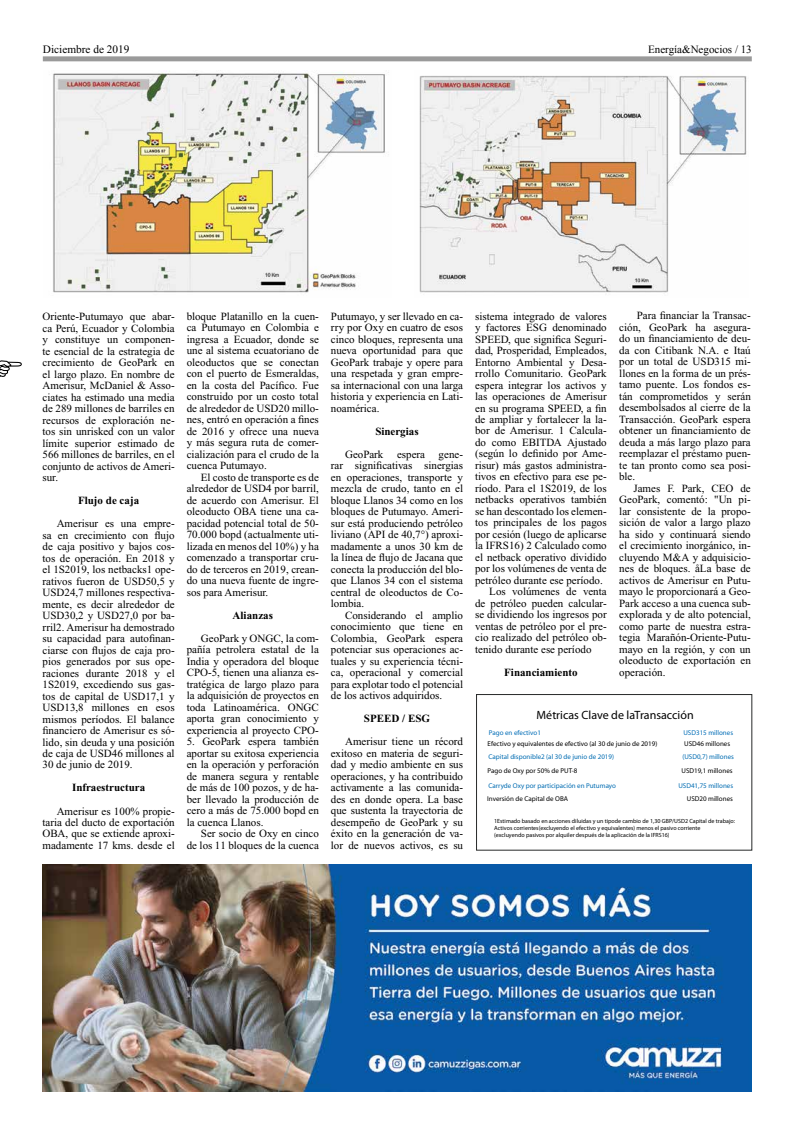
<style>
.page{position:relative;width:794px;height:1134px;background:#fff}
.page>*{position:absolute;margin:0;border:0;box-sizing:border-box;transform-origin:0 0}
.t1{font:12px "Myriad Pro";color:#000}
.t2{font:11.3px "Times New Roman";color:#000}
.t3{font:11px/11.5px "Times New Roman";color:#000;text-align:justify}
.t4{font:700 11px "Times New Roman";color:#000}
.t5{font:11px "Times New Roman";color:#000}
.t6{font:7px "Myriad Pro";color:#000}
.t7{font:7px "Myriad Pro";color:#006cb2}
.t8{font:7px "Myriad Pro";color:#006db7}
.t9{font:6px/7.2px "Myriad Pro";color:#000}
.s1{font-style:inherit}
</style>
<div class="page">
<div style="left:43px;top:56px;width:709px;height:5px;background:#9a9a9a"></div>
<img style="left:43px;top:865px;width:709px;height:226px">
<img style="left:53px;top:71px;width:336px;height:222px">
<img style="left:419px;top:75px;width:328px;height:218px">
<div style="left:476px;top:694px;width:276px;height:156px;border:1px solid #272929"></div>
<svg style="left:0;top:360px;width:22px;height:17px"></svg>
<p class="t2" style="left:43px;top:43px;width:88px">Diciembre <span class="s1">de 2019</span></p>
<p class="t5" style="left:648px;top:42px;width:105px">Energía&amp;Negocios / 13</p>
<p class="t3" style="left:43px;top:311px;width:134px">Oriente-Putumayo que abar&shy;ca Perú, Ecuador y Colombia y constituye un componen&shy;te esencial de la estrategia de crecimiento de GeoPark en el largo plazo. En nombre de Amerisur, McDaniel &amp; Asso&shy;ciates ha estimado una media de 289 millones de barriles en recursos de exploración ne&shy;tos sin unrisked con un valor límite superior estimado de 566 millones de barriles, en el conjunto de activos de Ameri&shy;sur.</p>
<p class="t4" style="left:78px;top:494px;width:63px">Flujo de caja</p>
<p class="t3" style="left:43px;top:518px;width:134px;text-indent:14px">Amerisur es una empre&shy;sa en crecimiento con flujo de caja positivo y bajos cos&shy;tos de operación. En 2018 y el 1S2019, los netbacks1 ope&shy;rativos fueron de USD50,5 y USD24,7 millones respectiva&shy;mente, es decir alrededor de USD30,2 y USD27,0 por ba&shy;rril2. Amerisur ha demostrado su capacidad para autofinan&shy;ciarse con flujos de caja pro&shy;pios generados por sus ope&shy;raciones durante 2018 y el 1S2019, excediendo sus gas&shy;tos de capital de USD17,1 y USD13,8 millones en esos mismos períodos. El balance financiero de Amerisur es só&shy;lido, sin deuda y una posición de caja de USD46 millones al 30 de junio de 2019.</p>
<p class="t4" style="left:72px;top:782px;width:75px">Infraestructura</p>
<p class="t3" style="left:43px;top:805px;width:134px;text-indent:14px">Amerisur es 100% propie&shy;taria del ducto de exportación OBA, que se extiende aproxi&shy;madamente 17 kms. desde el</p>
<p class="t3" style="left:187px;top:310px;width:134px">bloque Platanillo en la cuen&shy;ca Putumayo en Colombia e ingresa a Ecuador, donde se une al sistema ecuatoriano de oleoductos que se conectan con el puerto de Esmeraldas, en la costa del Pacífico. Fue construido por un costo total de alrededor de USD20 millo&shy;nes, entró en operación a fines de 2016 y ofrece una nueva y más segura ruta de comer&shy;cialización para el crudo de la cuenca Putumayo.</p>
<p class="t3" style="left:187px;top:471px;width:134px;text-indent:14px">El costo de transporte es de alrededor de USD4 por barril, de acuerdo con Amerisur. El oleoducto OBA tiene una ca&shy;pacidad potencial total de 50- 70.000 bopd (actualmente uti&shy;lizada en menos del 10%) y ha comenzado a transportar cru&shy;do de terceros en 2019, crean&shy;do una nueva fuente de ingre&shy;sos para Amerisur.</p>
<p class="t4" style="left:233px;top:609px;width:42px">Alianzas</p>
<p class="t3" style="left:187px;top:632px;width:134px;text-indent:14px">GeoPark y ONGC, la com&shy;pañía petrolera estatal de la India y operadora del bloque CPO-5, tienen una alianza es&shy;tratégica de largo plazo para la adquisición de proyectos en toda Latinoamérica. ONGC aporta gran conocimiento y experiencia al proyecto CPO-</p>
<p class="t3" style="left:187px;top:736px;width:134px">5. GeoPark espera también aportar su exitosa experiencia en la operación y perforación de manera segura y rentable de más de 100 pozos, y de ha&shy;ber llevado la producción de cero a más de 75.000 bopd en la cuenca Llanos.</p>
<p class="t3" style="left:187px;top:828px;width:134px;text-align:right">Ser socio de Oxy en cinco<br>de los 11 bloques de la cuenca</p>
<p class="t3" style="left:331px;top:310px;width:134px">Putumayo, y ser llevado en ca&shy;rry por Oxy en cuatro de esos cinco bloques, representa una nueva oportunidad para que GeoPark trabaje y opere para una respetada y gran empre&shy;sa internacional con una larga historia y experiencia en Lati&shy;noamérica.</p>
<p class="t4" style="left:375px;top:425px;width:45px">Sinergias</p>
<p class="t3" style="left:331px;top:448px;width:134px;text-indent:14px">GeoPark espera gene&shy;rar significativas sinergias en operaciones, transporte y mezcla de crudo, tanto en el bloque Llanos 34 como en los bloques de Putumayo. Ameri&shy;sur está produciendo petróleo liviano (API de 40,7°) aproxi&shy;madamente a unos 30 km de la línea de flujo de Jacana que conecta la producción del blo&shy;que Llanos 34 con el sistema central de oleoductos de Co&shy;lombia.</p>
<p class="t3" style="left:331px;top:609px;width:134px;text-indent:14px">Considerando el amplio conocimiento que tiene en Colombia, GeoPark espera potenciar sus operaciones ac&shy;tuales y su experiencia técni&shy;ca, operacional y comercial para explotar todo el potencial de los activos adquiridos.</p>
<p class="t4" style="left:364px;top:712px;width:68px">SPEED / ESG</p>
<p class="t3" style="left:331px;top:736px;width:134px;text-indent:14px">Amerisur tiene un récord exitoso en materia de seguri&shy;dad y medio ambiente en sus operaciones, y ha contribuido activamente a las comunida&shy;des en donde opera. La base que sustenta la trayectoria de desempeño de GeoPark y su éxito en la generación de va&shy;lor de nuevos activos, es su</p>
<p class="t3" style="left:619px;top:310px;width:133px;text-indent:18px">Para financiar la Transac&shy;ción, GeoPark ha asegura&shy;do un financiamiento de deu&shy;da con Citibank N.A. e Itaú por un total de USD315 mi&shy;llones en la forma de un prés&shy;tamo puente. Los fondos es&shy;tán comprometidos y serán desembolsados al cierre de la Transacción. GeoPark espera obtener un financiamiento de deuda a más largo plazo para reemplazar el préstamo puen&shy;te tan pronto como sea posi&shy;ble.</p>
<p class="t3" style="left:619px;top:482px;width:133px;text-indent:14px">James F. Park, CEO de GeoPark, comentó: "Un pi&shy;lar consistente de la propo&shy;sición de valor a largo plazo ha sido y continuará siendo el crecimiento inorgánico, in&shy;cluyendo M&amp;A y adquisicio&shy;nes de bloques. åLa base de activos de Amerisur en Putu&shy;mayo le proporcionará a Geo-Park acceso a una cuenca sub&shy;explorada y de alto potencial, como parte de nuestra estra&shy;tegia Marañón-Oriente-Putu&shy;mayo en la región, y con un oleoducto de exportación en operación.</p>
<p class="t1" style="left:536px;top:707px;width:159px">Métricas Clave de laTransacción</p>
<p class="t8" style="left:489px;top:728px;width:53px">Pago en efectivo1</p>
<p class="t8" style="left:683px;top:728px;width:51px">USD315 millones</p>
<p class="t6" style="left:487px;top:740px;width:171px">Efectivo y equivalentes de efectivo (al 30 de junio de 2019)</p>
<p class="t6" style="left:684px;top:740px;width:48px">USD46 millones</p>
<p class="t7" style="left:488px;top:752px;width:127px">Capital disponible2 (al 30 de junio de 2019)</p>
<p class="t7" style="left:682px;top:752px;width:53px">(USD0,7) millones</p>
<p class="t6" style="left:487px;top:766px;width:91px">Pago de Oxy por 50% de PUT-8</p>
<p class="t6" style="left:681px;top:766px;width:53px">USD19,1 millones</p>
<p class="t7" style="left:488px;top:781px;width:129px">Carryde Oxy por participación en Putumayo</p>
<p class="t7" style="left:678px;top:781px;width:56px">USD41,75 millones</p>
<p class="t6" style="left:487px;top:794px;width:82px">Inversión de Capital de OBA</p>
<p class="t6" style="left:687px;top:794px;width:48px">USD20 millones</p>
<p class="t9" style="left:494px;top:817px;width:242px">1Estimado basado en acciones diluidas y un tipode cambio de 1,30 GBP/USD2 Capital de trabajo:<br>Activos corrientes(excluyendo el efectivo y equivalentes) menos el pasivo corriente<br>(excluyendo pasivos por alquiler después de la aplicación de la IFRS16)</p>
<p class="t3" style="left:475px;top:310px;width:133px">sistema integrado de valores</p>
<p class="t3" style="left:475px;top:322px;width:133px">y factores ESG denominado</p>
<p class="t3" style="left:475px;top:333px;width:133px">SPEED, que significa Seguri-</p>
<p class="t3" style="left:475px;top:345px;width:133px">dad, Prosperidad, Empleados,</p>
<p class="t3" style="left:475px;top:356px;width:133px">Entorno Ambiental y Desa-</p>
<p class="t3" style="left:475px;top:368px;width:133px">rrollo Comunitario. GeoPark</p>
<p class="t3" style="left:475px;top:379px;width:133px">espera integrar los activos y</p>
<p class="t3" style="left:475px;top:391px;width:133px">las operaciones de Amerisur</p>
<p class="t3" style="left:475px;top:402px;width:133px">en su programa SPEED, a fin</p>
<p class="t3" style="left:475px;top:414px;width:133px">de ampliar y fortalecer la la-</p>
<p class="t3" style="left:475px;top:425px;width:133px">bor de Amerisur. 1 Calcula-</p>
<p class="t3" style="left:475px;top:437px;width:133px">do como EBITDA Ajustado</p>
<p class="t3" style="left:475px;top:448px;width:133px">(según lo definido por Ame-</p>
<p class="t3" style="left:475px;top:460px;width:133px">risur) más gastos administra-</p>
<p class="t3" style="left:475px;top:471px;width:133px">tivos en efectivo para ese pe-</p>
<p class="t3" style="left:475px;top:483px;width:133px">ríodo. Para el 1S2019, de los</p>
<p class="t3" style="left:475px;top:494px;width:133px">netbacks operativos también</p>
<p class="t3" style="left:475px;top:506px;width:133px">se han descontado los elemen-</p>
<p class="t3" style="left:475px;top:517px;width:133px">tos principales de los pagos</p>
<p class="t3" style="left:475px;top:529px;width:133px">por cesión (luego de aplicarse</p>
<p class="t3" style="left:475px;top:540px;width:133px">la IFRS16) 2 Calculado como</p>
<p class="t3" style="left:475px;top:551px;width:133px">el netback operativo dividido</p>
<p class="t3" style="left:475px;top:563px;width:133px">por los volúmenes de venta de</p>
<p class="t3" style="left:475px;top:574px;width:129px">petróleo durante ese período.</p>
<p class="t3" style="left:489px;top:586px;width:119px">Los volúmenes de venta</p>
<p class="t3" style="left:475px;top:597px;width:133px">de petróleo pueden calcular-</p>
<p class="t3" style="left:475px;top:609px;width:133px">se dividiendo los ingresos por</p>
<p class="t3" style="left:475px;top:620px;width:133px">ventas de petróleo por el pre-</p>
<p class="t3" style="left:475px;top:632px;width:133px">cio realizado del petróleo ob-</p>
<p class="t3" style="left:475px;top:643px;width:118px">tenido durante ese período</p>
<p class="t4" style="left:504px;top:666px;width:75px">Financiamiento</p>
</div>
